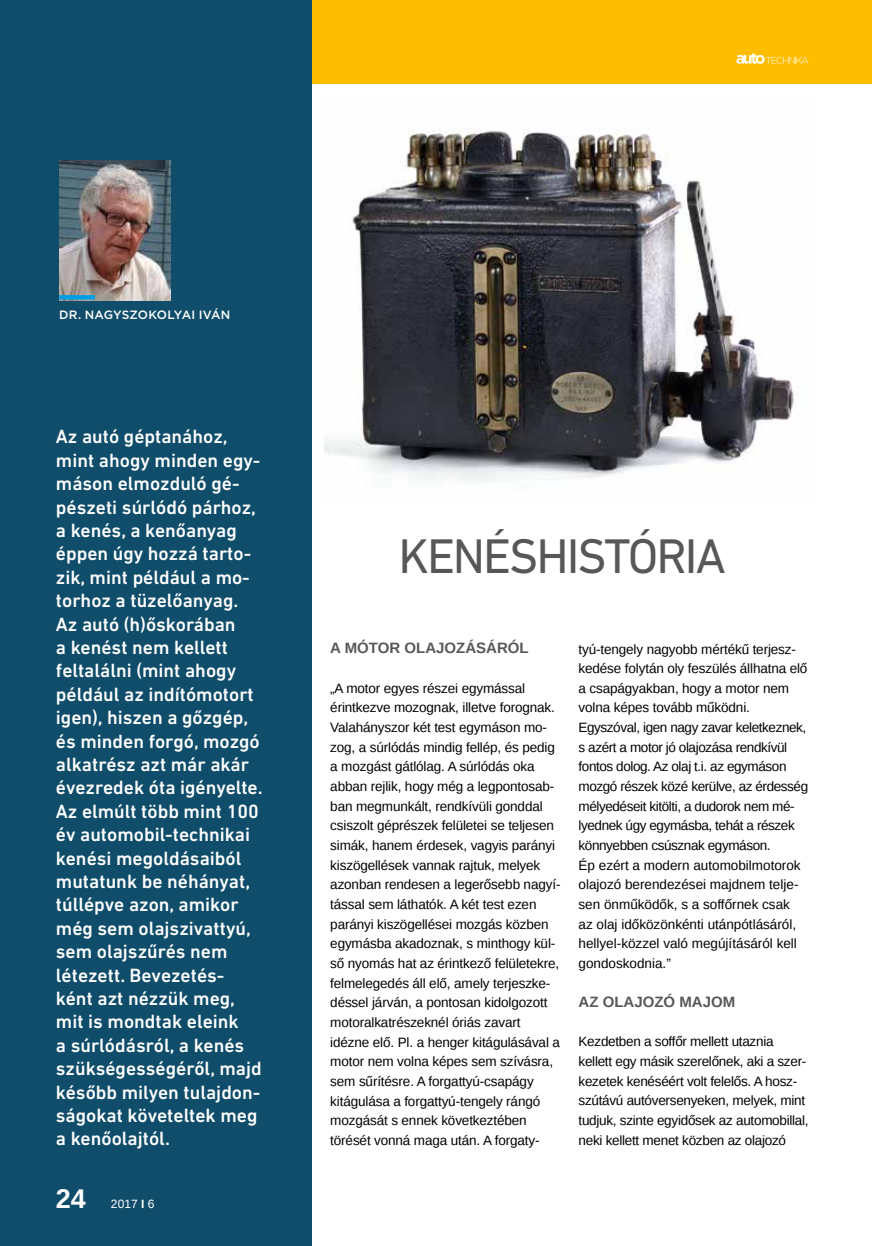
<style>
.page{position:relative;width:872px;height:1246px;background:#fff}
.page>*{position:absolute;margin:0;border:0;box-sizing:border-box;transform-origin:0 0}
.t1{font:49.5px "DIN Next LT Pro";letter-spacing:-.04em;color:#575756}
.t2{font:700 27px "Liberation Sans";color:#fff}
.t3{font:500 19.5px/23.4px "DIN Next LT Pro";color:#fff}
.t4{font:700 15px "Liberation Sans";color:#575756}
.t5{font:13.5px/19.6px "Liberation Sans";letter-spacing:-.01em;color:#000}
.t6{font:500 12px "Gotham";letter-spacing:.005em;color:#fff}
.t7{font:12px "Liberation Sans";color:#fff}
.s1{font-weight:700}
</style>
<div class="page">
<div style="left:0;top:0;width:872px;height:83px;background:#ffbd00"></div>
<svg style="left:736px;top:53px;width:72px;height:11px"></svg>
<div style="left:0;top:0;width:311px;height:1246px;background:#0f4d6b"></div>
<img style="left:325px;top:128px;width:469px;height:355px">
<img style="left:59px;top:160px;width:111px;height:140px">
<div style="left:59px;top:295px;width:36px;height:5px;background:#009fe3"></div>
<p class="t6" style="left:59px;top:307px;width:173px">DR. NAGYSZOKOLYAI IVÁN</p>
<p class="t3" style="left:56px;top:425px;width:208px">Az autó géptanához, mint ahogy minden egy&shy;máson elmozduló gé&shy;pészeti súrlódó párhoz, a kenés, a kenőanyag éppen úgy hozzá tarto&shy;zik, mint például a mo&shy;torhoz a tüzelőanyag.<br>Az autó (h)őskorában<br>a kenést nem kellett feltalálni (mint ahogy például az indítómotort igen), hiszen a gőzgép, és minden forgó, mozgó alkatrész azt már akár évezredek óta igényelte.<br>Az elmúlt több mint 100 év automobil-technikai kenési megoldásaiból mutatunk be néhányat, túllépve azon, amikor még sem olajszivattyú, sem olajszűrés nem létezett. Bevezetés&shy;ként azt nézzük meg, mit is mondtak eleink<br>a súrlódásról, a kenés szükségességéről, majd később milyen tulajdon&shy;ságokat követeltek meg a kenőolajtól.</p>
<h2 class="t2" style="left:56px;top:1180px;width:32px">24</h2>
<p class="t7" style="left:111px;top:1197px;width:45px">2017 <span class="s1">I</span> 6</p>
<h1 class="t1" style="left:398px;top:527px;width:329px">KENÉSHISTÓRIA</h1>
<p class="t4" style="left:330px;top:638px;width:200px">A MÓTOR OLAJOZÁSÁRÓL</p>
<p class="t5" style="left:330px;top:679px;width:232px">„A motor egyes részei egymással érintkezve mozognak, illetve forognak.<br>Valahányszor két test egymáson mo&shy;zog, a súrlódás mindig fellép, és pedig a mozgást gátlólag. A súrlódás oka abban rejlik, hogy még a legpontosab&shy;ban megmunkált, rendkívüli gonddal csiszolt géprészek felületei se teljesen simák, hanem érdesek, vagyis parányi kiszögellések vannak rajtuk, melyek azonban rendesen a legerősebb nagyí&shy;tással sem láthatók. A két test ezen parányi kiszögellései mozgás közben egymásba akadoznak, s minthogy kül&shy;ső nyomás hat az érintkező felületekre, felmelegedés áll elő, amely terjeszke&shy;déssel járván, a pontosan kidolgozott motoralkatrészeknél óriás zavart idézne elő. Pl. a henger kitágulásával a motor nem volna képes sem szívásra, sem sűrítésre. A forgattyú-csapágy kitágulása a forgattyú-tengely rángó mozgását s ennek következtében törését vonná maga után. A forgat -</p>
<p class="t5" style="left:578px;top:639px;width:231px">tyú-tengely nagyobb mértékű terjesz&shy;kedése folytán oly feszülés állhatna elő a csapágyakban, hogy a motor nem volna képes tovább működni.<br>Egyszóval, igen nagy zavar keletkeznek, s azért a motor jó olajozása rendkívül fontos dolog. Az olaj t.i. az egymáson mozgó részek közé kerülve, az érdesség mélyedéseit kitölti, a dudorok nem mé&shy;lyednek úgy egymásba, tehát a részek könnyebben csúsznak egymáson.<br>Ép ezért a modern automobilmotorok olajozó berendezései majdnem telje&shy;sen önműködők, s a soffőrnek csak<br>az olaj időközönkénti utánpótlásáról, hellyel-közzel való megújításáról kell gondoskodnia.”</p>
<p class="t4" style="left:578px;top:991px;width:158px">AZ OLAJOZÓ MAJOM</p>
<p class="t5" style="left:578px;top:1032px;width:232px">Kezdetben a soffőr mellett utaznia kellett egy másik szerelőnek, aki a szer&shy;kezetek kenéséért volt felelős. A hos - szútávú autóversenyeken, melyek, mint tudjuk, szinte egyidősek az automobillal, neki kellett menet közben az olajozó</p>
</div>
